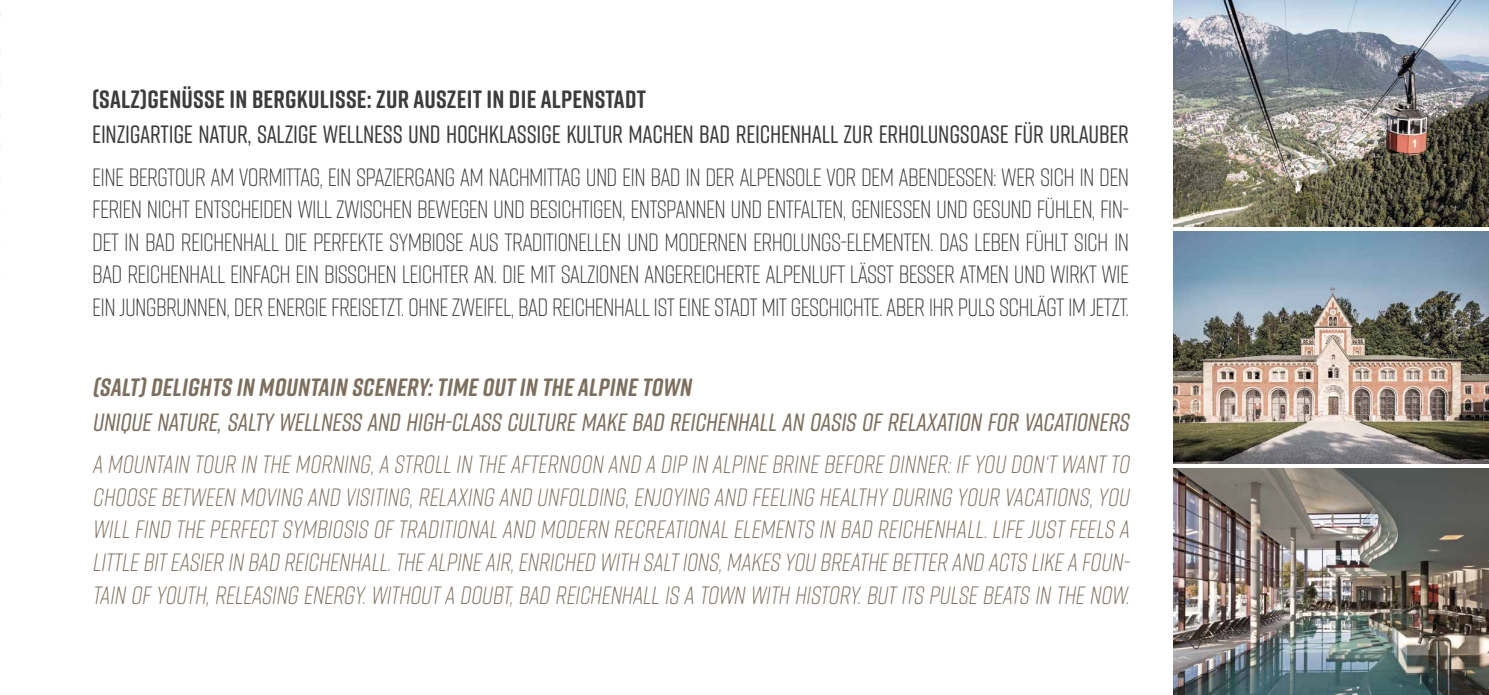
<style>
.page{position:relative;width:1489px;height:695px;background:#fff}
.page>*{position:absolute;margin:0;border:0;box-sizing:border-box;transform-origin:0 0}
.t1{font:300 25px/32.5px "Rift Soft";letter-spacing:-.03em;color:#3c3c3b;text-align:justify}
.t2{font:italic 300 25px/32.5px "Rift Soft";color:#7d6f5e;text-align:justify}
.t3{font:500 25px "Rift Soft";letter-spacing:-.01em;color:#3c3c3b;scale:.96 1}
.t4{font:italic 500 25px "Rift Soft";color:#7d6f5e}
.t5{font:italic 700 25px "Rift Soft";color:#7d6f5e}
.t6{font:700 25px "Rift Soft";letter-spacing:.01em;color:#3c3c3b}
</style>
<div class="page">
<img style="left:0;top:13px;width:1px;height:169px">
<img style="left:1173px;top:0;width:315px;height:227px">
<img style="left:1173px;top:231px;width:315px;height:232px">
<img style="left:1173px;top:468px;width:315px;height:226px">
<p class="t6" style="left:92px;top:81px;width:555px">(SALZ)GENÜSSE IN BERGKULISSE: ZUR AUSZEIT IN DIE ALPENSTADT</p>
<p class="t3" style="left:92px;top:117px;width:1081px">EINZIGARTIGE NATUR, SALZIGE WELLNESS UND HOCHKLASSIGE KULTUR MACHEN BAD REICHENHALL ZUR ERHOLUNGSOASE FÜR URLAUBER</p>
<p class="t1" style="left:92px;top:159px;width:1038px">EINE BERGTOUR AM VORMITTAG, EIN SPAZIERGANG AM NACHMITTAG UND EIN BAD IN DER ALPENSOLE VOR DEM ABENDESSEN: WER SICH IN DEN FERIEN NICHT ENTSCHEIDEN WILL ZWISCHEN BEWEGEN UND BESICHTIGEN, ENTSPANNEN UND ENTFALTEN, GENIEßEN UND GESUND FÜHLEN, FIN-DET IN BAD REICHENHALL DIE PERFEKTE SYMBIOSE AUS TRADITIONELLEN UND MODERNEN ERHOLUNGS-ELEMENTEN. DAS LEBEN FÜHLT SICH IN BAD REICHENHALL EINFACH EIN BISSCHEN LEICHTER AN. DIE MIT SALZIONEN ANGEREICHERTE ALPENLUFT LÄSST BESSER ATMEN UND WIRKT WIE EIN JUNGBRUNNEN, DER ENERGIE FREISETZT. OHNE ZWEIFEL, BAD REICHENHALL IST EINE STADT MIT GESCHICHTE. ABER IHR PULS SCHLÄGT IM JETZT.</p>
<p class="t5" style="left:92px;top:369px;width:606px">(SALT)DELIGHTS IN MOUNTAIN SCENERY:TIME OUTIN THE ALPINE TOWN</p>
<p class="t4" style="left:92px;top:404px;width:1043px">UNIQUENATURE,SALTYWELLNESSAND HIGH-CLASSCULTUREMAKEBAD REICHENHALLAN OASISOFRELAXATION FOR VACATIONERS</p>
<p class="t2" style="left:92px;top:447px;width:1043px">A MOUNTAIN TOUR IN THEMORNING,A STROLLIN THEAFTERNOON AND A DIP IN ALPINEBRINEBEFOREDINNER:IFYOU DON‘TWANTTO CHOOSEBETWEEN MOVING AND VISITING,RELAXING AND UNFOLDING,ENJOYING AND FEELING HEALTHYDURING YOUR VACATIONS,YOU WILLFIND THEPERFECTSYMBIOSIS OFTRADITIONALAND MODERN RECREATIONALELEMENTS IN BAD REICHENHALL.LIFEJUSTFEELS A LITTLEBITEASIER IN BAD REICHENHALL.THEALPINEAIR,ENRICHED WITH SALTIONS,MAKES YOU BREATHEBETTER AND ACTS LIKEAFOUN-TAIN OFYOUTH,RELEASING ENERGY.WITHOUTADOUBT,BAD REICHENHALLIS ATOWN WITH HISTORY.BUTITS PULSEBEATS IN THENOW.</p>
</div>
